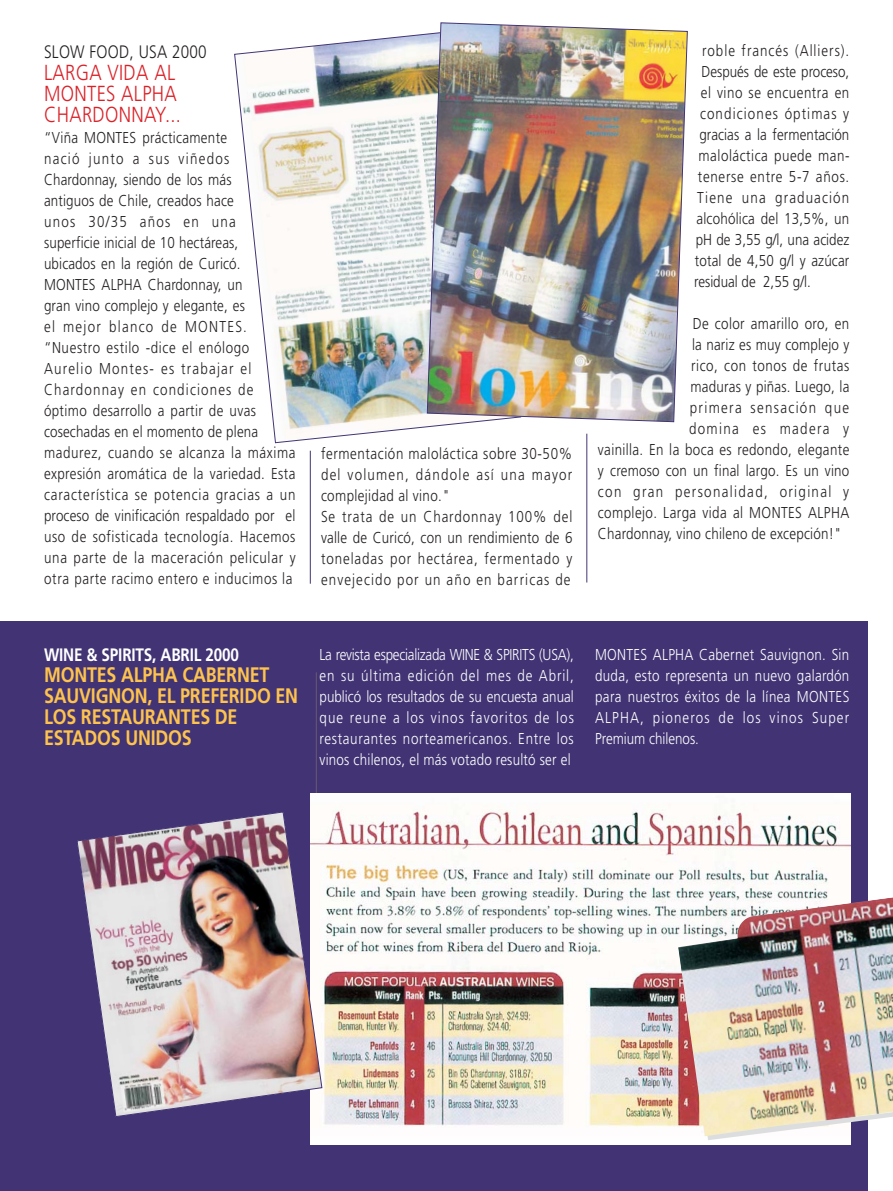
<style>
.page{position:relative;width:893px;height:1191px;background:#fff}
.page>*{position:absolute;margin:0;border:0;box-sizing:border-box;transform-origin:0 0}
.t1{font:300 21.75px/21px "Frutiger";letter-spacing:.015em;color:#da2128;scale:.85 1}
.t2{font:700 21px/21px "Frutiger";letter-spacing:-.01em;color:#fec34d;scale:.85 1}
.t3{font:700 18px "Frutiger";letter-spacing:-.01em;color:#fff;scale:.85 1}
.t4{font:300 18px "Frutiger";letter-spacing:.015em;color:#231f20;scale:.85 1}
.t5{font:300 15.75px/21px "Frutiger";letter-spacing:.03em;color:#231f20;scale:.85 1}
.t6{font:300 15.75px/21px "Frutiger";letter-spacing:.015em;color:#fff;text-align:justify;scale:.85 1}
.t7{font:300 15.75px/21px "Frutiger";letter-spacing:.07em;color:#231f20;scale:.85 1}
.t8{font:300 15.75px "Frutiger";letter-spacing:.1em;color:#231f20;scale:.85 1}
.t9{font:300 15.75px "Frutiger";color:#231f20;scale:.85 1}
.t10{font:300 15.75px "Frutiger";letter-spacing:.08em;color:#231f20;scale:.85 1}
.t11{font:300 15.75px "Frutiger";letter-spacing:.075em;color:#231f20;scale:.85 1}
.t12{font:300 15.75px "Frutiger";letter-spacing:.005em;color:#231f20;scale:.85 1}
.t13{font:300 15.75px "Frutiger";letter-spacing:.01em;color:#231f20;scale:.85 1}
.t14{font:300 15.75px "Frutiger";letter-spacing:.055em;color:#231f20;scale:.85 1}
</style>
<div class="page">
<div style="left:0;top:622px;width:867px;height:569px;background:#423474"></div>
<hr style="left:310px;top:451px;width:1px;height:133px;background:#423474">
<hr style="left:316px;top:672px;width:1px;height:125px;background:#685972">
<hr style="left:586px;top:434px;width:1px;height:149px;background:#423474">
<img style="left:310px;top:793px;width:540px;height:352px">
<img style="left:234px;top:33px;width:243px;height:411px">
<img style="left:426px;top:22px;width:262px;height:400px">
<img style="left:77px;top:811px;width:246px;height:306px">
<img style="left:678px;top:888px;width:214px;height:248px">
<p class="t4" style="left:44px;top:44px;width:193px">SLOW FOOD, USA 2000</p>
<p class="t1" style="left:44px;top:64px;width:163px">LARGA VIDA AL<br>MONTES ALPHA<br>CHARDONNAY...</p>
<p class="t5" style="left:44px;top:128px;width:297px">“Viña MONTES prácticamente<br>nació junto a sus viñedos Chardonnay, siendo de los más<br>antiguos de Chile, creados hace<br>unos 30/35 años en una<br>superficie inicial de 10 hectáreas,<br>ubicados en la región de Curicó.<br>MONTES ALPHA Chardonnay, un<br>gran vino complejo y elegante, es<br>el mejor blanco de MONTES. “Nuestro estilo -dice el enólogo Aurelio Montes- es trabajar el Chardonnay en condiciones de óptimo desarrollo a partir de uvas cosechadas en el momento de plena madurez, cuando se alcanza la máxima expresión aromática de la variedad. Esta característica se potencia gracias a un proceso de vinificación respaldado por el uso de sofisticada tecnología. Hacemos una parte de la maceración pelicular y otra parte racimo entero e inducimos la</p>
<p class="t7" style="left:321px;top:444px;width:297px">fermentación maloláctica sobre 30-50% del volumen, dándole así una mayor complejidad al vino."<br>Se trata de un Chardonnay 100% del valle de Curicó, con un rendimiento de 6 toneladas por hectárea, fermentado y envejecido por un año en barricas de</p>
<p class="t11" style="left:702px;top:44px;width:174px">roble francés (Alliers).</p>
<p class="t9" style="left:701px;top:65px;width:175px">Después de este proceso,</p>
<p class="t5" style="left:700px;top:83px;width:176px">el vino se encuentra en</p>
<p class="t10" style="left:700px;top:107px;width:177px">condiciones óptimas y</p>
<p class="t12" style="left:699px;top:128px;width:178px">gracias a la fermentación</p>
<p class="t5" style="left:698px;top:146px;width:179px">maloláctica puede man-</p>
<p class="t14" style="left:697px;top:170px;width:180px">tenerse entre 5-7 años.</p>
<p class="t10" style="left:697px;top:191px;width:180px">Tiene una graduación</p>
<p class="t5" style="left:696px;top:209px;width:181px">alcohólica del 13,5%, un</p>
<p class="t9" style="left:695px;top:233px;width:182px">pH de 3,55 g/l, una acidez</p>
<p class="t13" style="left:695px;top:254px;width:183px">total de 4,50 g/l y azúcar</p>
<p class="t9" style="left:694px;top:275px;width:139px">residual de 2,55 g/l.</p>
<p class="t5" style="left:692px;top:314px;width:186px">De color amarillo oro, en</p>
<p class="t5" style="left:692px;top:335px;width:187px">la nariz es muy complejo y</p>
<p class="t5" style="left:691px;top:356px;width:187px">rico, con tonos de frutas</p>
<p class="t5" style="left:690px;top:377px;width:188px">maduras y piñas. Luego, la</p>
<p class="t8" style="left:689px;top:401px;width:189px">primera sensación que</p>
<p class="t8" style="left:689px;top:422px;width:190px">domina es madera y</p>
<p class="t5" style="left:598px;top:440px;width:297px">vainilla. En la boca es redondo, elegante</p>
<p class="t5" style="left:598px;top:461px;width:297px">y cremoso con un final largo. Es un vino</p>
<p class="t8" style="left:598px;top:485px;width:297px">con gran personalidad, original y</p>
<p class="t5" style="left:598px;top:503px;width:297px">complejo. Larga vida al MONTES ALPHA</p>
<p class="t5" style="left:598px;top:524px;width:288px">Chardonnay, vino chileno de excepción!"</p>
<p class="t3" style="left:44px;top:648px;width:231px">WINE &amp; SPIRITS, ABRIL 2000</p>
<p class="t2" style="left:44px;top:666px;width:300px">MONTES ALPHA CABERNET<br>SAUVIGNON, EL PREFERIDO EN<br>LOS RESTAURANTES DE<br>ESTADOS UNIDOS</p>
<p class="t6" style="left:319px;top:645px;width:301px">La revista especializada WINE &amp; SPIRITS (USA), en su última edición del mes de Abril, publicó los resultados de su encuesta anual que reune a los vinos favoritos de los restaurantes norteamericanos. Entre los vinos chilenos, el más votado resultó ser el</p>
<p class="t6" style="left:595px;top:645px;width:300px">MONTES ALPHA Cabernet Sauvignon. Sin duda, esto representa un nuevo galardón para nuestros éxitos de la línea MONTES ALPHA, pioneros de los vinos Super Premium chilenos.</p>
</div>
